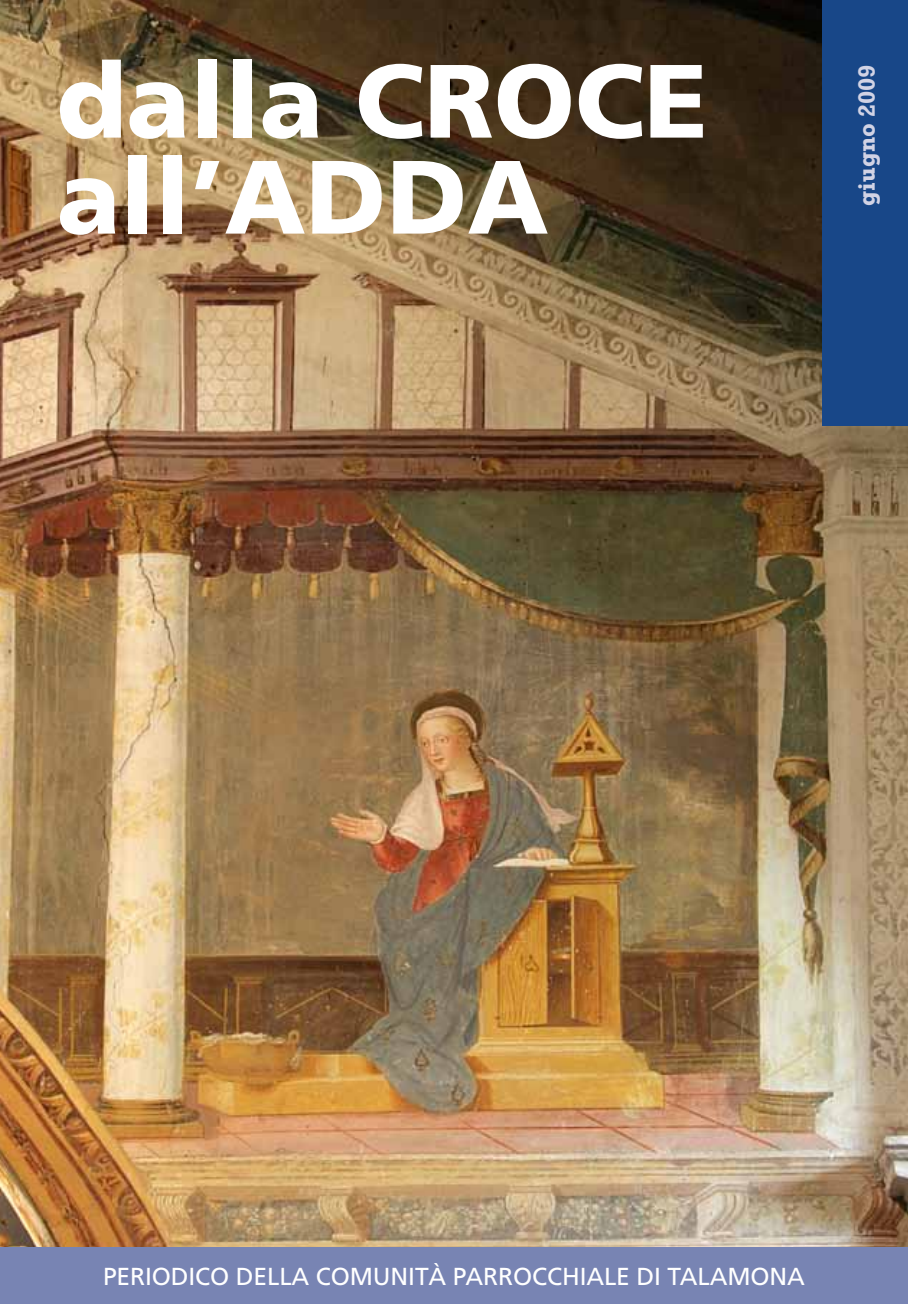
<style>
.page{position:relative;width:908px;height:1304px;background:#fff}
.page>*{position:absolute;margin:0;border:0;box-sizing:border-box;transform-origin:0 0}
.t1{font:900 104px/96px "Frutiger";color:#fff}
.t2{font:24.6px "Frutiger";letter-spacing:-.005em;color:#fff}
.t3{font:700 24px "Rockwell";color:#d1d3e5}
</style>
<div class="page">
<img style="left:0;top:0;width:907px;height:1247px">
<div style="left:0;top:1247px;width:907px;height:57px;background:#7884b3"></div>
<div style="left:822px;top:0;width:85px;height:425px;background:#184788"></div>
<h1 class="t1" style="left:57px;top:52px;width:652px">dalla CROCE all’ADDA</h1>
<p class="t3" style="left:852px;top:205px;width:143px;rotate:-90deg">giugno 2009</p>
<p class="t2" style="left:103px;top:1262px;width:703px">PERIODICO DELLA COMUNITÀ PARROCCHIALE DI TALAMONA</p>
</div>
